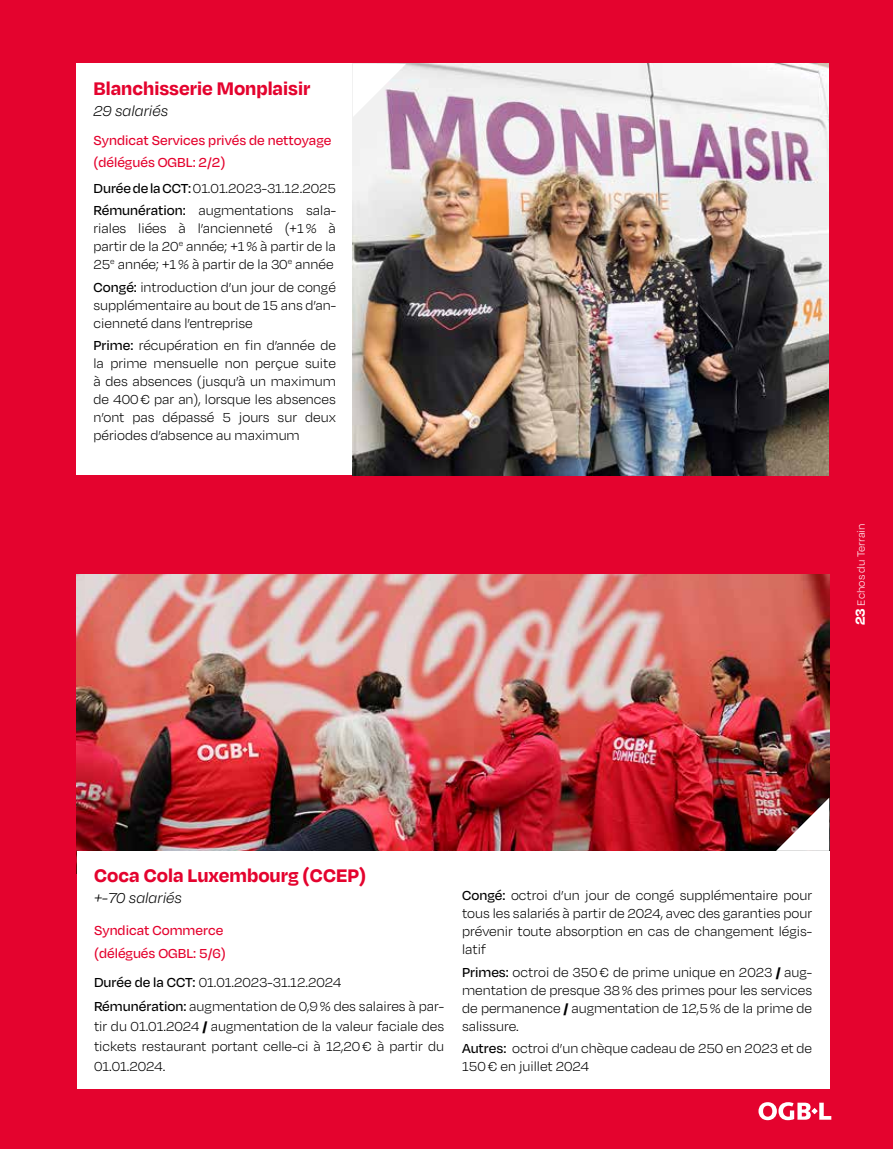
<style>
.page{position:relative;width:893px;height:1149px;background:#fff}
.page>*{position:absolute;margin:0;border:0;box-sizing:border-box;transform-origin:0 0}
.t1{font:700 21px "Degular";color:#e4032e}
.t2{font:italic 300 16.5px "Degular";color:#000}
.t3{font:300 15px/18px "Degular";color:#000;text-align:justify}
.t4{font:500 15px/21px "Degular";color:#e4032e}
.t5{font:300 12px "Degular";color:#fff}
.s1{font-weight:500}
.s2{font-weight:700;font-size:15px}
.s3{font-weight:700}
</style>
<div class="page">
<div style="left:0;top:0;width:893px;height:1148px;background:#e4032e"></div>
<div style="left:77px;top:64px;width:276px;height:411px;background:#fff"></div>
<img style="left:353px;top:64px;width:476px;height:411px">
<img style="left:77px;top:574px;width:752px;height:276px">
<div style="left:77px;top:850px;width:752px;height:238px;background:#fff"></div>
<svg style="left:776px;top:797px;width:53px;height:53px;background:#b38586"></svg>
<svg style="left:353px;top:64px;width:53px;height:53px;background:#eae1e9"></svg>
<svg style="left:758px;top:1102px;width:73px;height:17px"></svg>
<h1 class="t1" style="left:94px;top:75px;width:218px">Blanchisserie Monplaisir</h1>
<p class="t2" style="left:94px;top:101px;width:76px">29 salariés</p>
<p class="t4" style="left:94px;top:130px;width:239px">Syndicat Services privés de nettoyage (délégués OGBL: 2/2)</p>
<p class="t3" style="left:94px;top:177px;width:244px;line-height:22.2px"><span class="s1">Durée de la CCT:</span> 01.01.2023-31.12.2025<br><span class="s1">Rémunération:</span> augmentations sala-</p>
<p class="t3" style="left:94px;top:219px;width:244px">riales liées à l’ancienneté (+1% à partir de la 20<sup>e</sup> année; +1% à partir de la 25<sup>e</sup> année; +1% à partir de la 30<sup>e</sup> année</p>
<p class="t3" style="left:94px;top:277px;width:244px"><span class="s1">Congé:</span> introduction d’un jour de congé supplémentaire au bout de 15 ans d’an&shy;cienneté dans l’entreprise</p>
<p class="t3" style="left:94px;top:335px;width:244px"><span class="s1">Prime:</span> récupération en fin d’année de la prime mensuelle non perçue suite à des absences (jusqu’à un maximum de 400€ par an), lorsque les absences n’ont pas dépassé 5 jours sur deux périodes d’absence au maximum</p>
<p class="t5" style="left:854px;top:625px;width:103px;rotate:-90deg"><span class="s2">23</span> Echos du Terrain</p>
<h1 class="t1" style="left:94px;top:861px;width:274px">Coca Cola Luxembourg (CCEP)</h1>
<p class="t2" style="left:94px;top:887px;width:89px">+-70 salariés</p>
<p class="t4" style="left:94px;top:917px;width:133px;line-height:23.1px">Syndicat Commerce (délégués OGBL: 5/6)</p>
<p class="t3" style="left:94px;top:968px;width:352px;line-height:24.5px"><span class="s1">Durée de la CCT:</span> 01.01.2023-31.12.2024<br><span class="s1">Rémunération:</span> augmentation de 0,9% des salaires à par-</p>
<p class="t3" style="left:94px;top:1015px;width:352px;line-height:20.1px">tir du 01.01.2024 <span class="s3">/</span> augmentation de la valeur faciale des tickets restaurant portant celle-ci à 12,20€ à partir du 01.01.2024.</p>
<p class="t3" style="left:462px;top:885px;width:352px"><span class="s1">Congé:</span> octroi d’un jour de congé supplémentaire pour tous les salariés à partir de 2024, avec des garanties pour prévenir toute absorption en cas de changement légis&shy;latif</p>
<p class="t3" style="left:462px;top:962px;width:352px"><span class="s1">Primes:</span> octroi de 350€ de prime unique en 2023 <span class="s3">/</span> aug&shy;mentation de presque 38% des primes pour les services de permanence <span class="s3">/</span> augmentation de 12,5% de la prime de salissure.</p>
<p class="t3" style="left:462px;top:1038px;width:351px"><span class="s1">Autres:</span> octroi d’un chèque cadeau de 250 en 2023 et de<br>150€ en juillet 2024</p>
</div>
